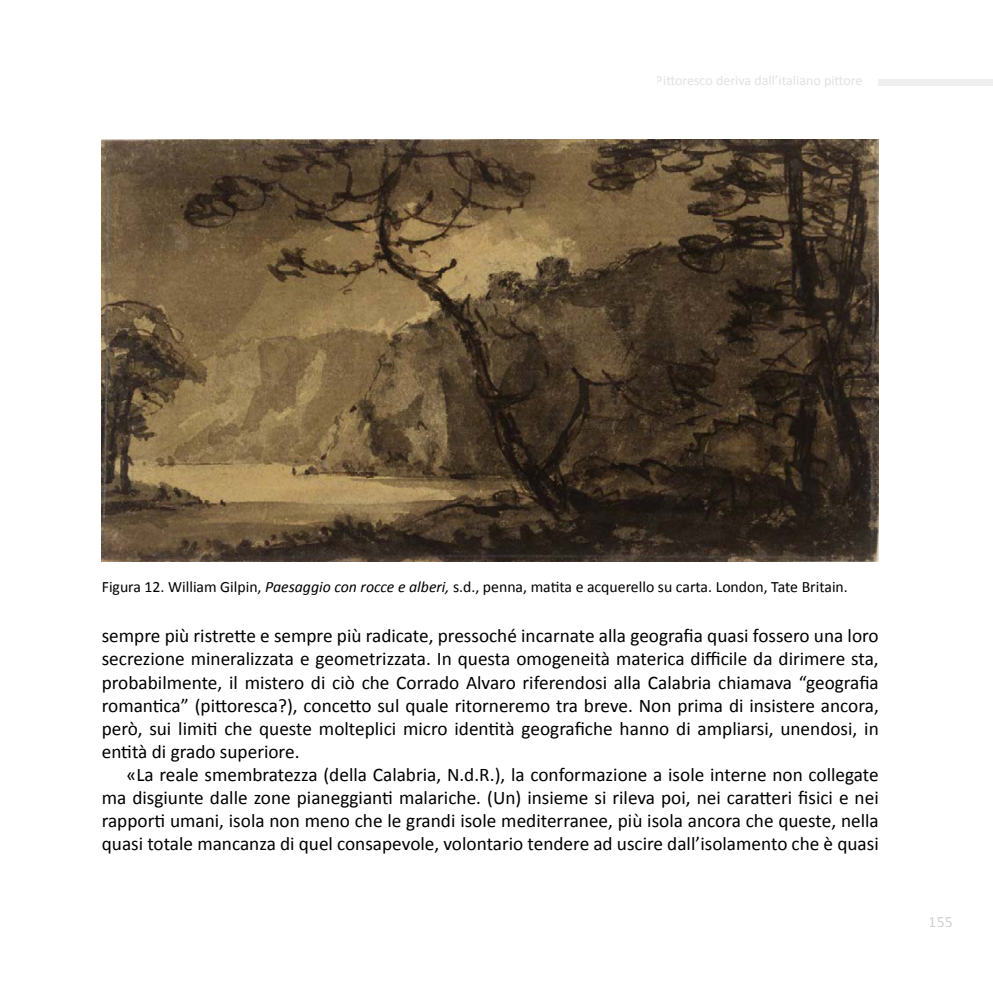
<style>
.page{position:relative;width:993px;height:993px;background:#fff}
.page>*{position:absolute;margin:0;border:0;box-sizing:border-box;transform-origin:0 0}
.t1{font:19.25px/23.1px "Calibri";color:#000;text-align:justify}
.t2{font:15.75px "Calibri";color:#000}
.t3{font:15.75px "Calibri";color:#a9abae}
.t4{font:14px "Calibri";color:#c9c9c9}
.s1{font-style:italic}
</style>
<div class="page">
<div style="left:878px;top:79px;width:114px;height:6px;background:#f0efef"></div>
<img style="left:102px;top:139px;width:776px;height:422px">
<p class="t4" style="left:655px;top:71px;width:208px">Pittoresco deriva dall’italiano pittore</p>
<p class="t2" style="left:102px;top:575px;width:747px">Figura 12. William Gilpin, <span class="s1">Paesaggio con rocce e alberi,</span> s.d., penna, matita e acquerello su carta. London, Tate Britain.</p>
<p class="t1" style="left:102px;top:623px;width:778px">sempre più ristrette e sempre più radicate, pressoché incarnate alla geografia quasi fossero una loro secrezione mineralizzata e geometrizzata. In questa omogeneità materica difficile da dirimere sta, probabilmente, il mistero di ciò che Corrado Alvaro riferendosi alla Calabria chiamava “geografia romantica” (pittoresca?), concetto sul quale ritorneremo tra breve. Non prima di insistere ancora, però, sui limiti che queste molteplici micro identità geografiche hanno di ampliarsi, unendosi, in entità di grado superiore.</p>
<p class="t1" style="left:102px;top:762px;width:778px;text-indent:25px">«La reale smembratezza (della Calabria, N.d.R.), la conformazione a isole interne non collegate ma disgiunte dalle zone pianeggianti malariche. (Un) insieme si rileva poi, nei caratteri fisici e nei rapporti umani, isola non meno che le grandi isole mediterranee, più isola ancora che queste, nella quasi totale mancanza di quel consapevole, volontario tendere ad uscire dall’isolamento che è quasi</p>
<p class="t3" style="left:928px;top:910px;width:25px">155</p>
</div>
